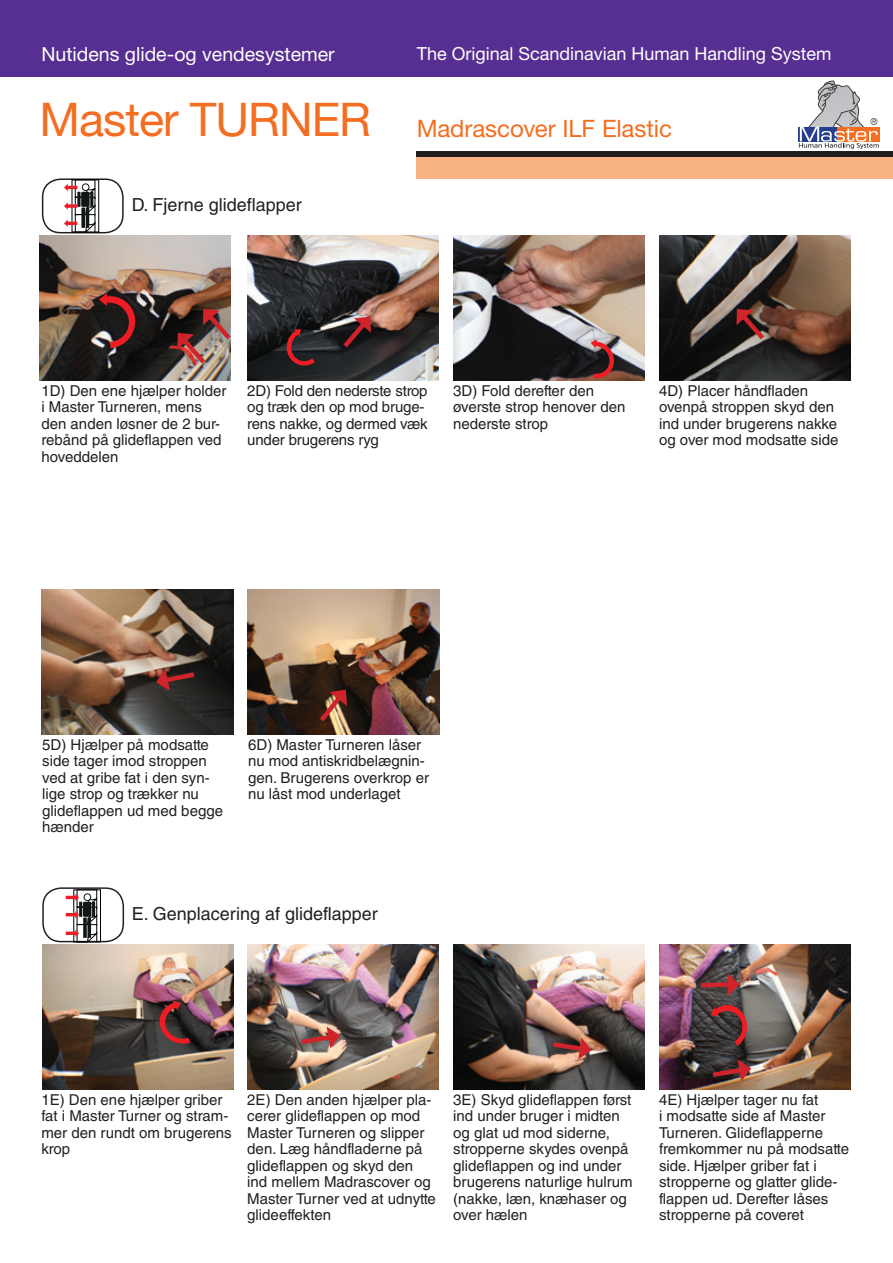
<style>
.page{position:relative;width:893px;height:1263px;background:#fff}
.page>*{position:absolute;margin:0;border:0;box-sizing:border-box;transform-origin:0 0}
.Overskrift_31_pt{font:46.5px "Helvetica Neue LT Std";letter-spacing:-.02em;color:#f36e21}
.Underoverskrift{font:24px "Helvetica Neue LT Std";letter-spacing:-.005em;color:#f36e21}
.t1{font:19.5px "Helvetica Neue LT Std";color:#fff}
.t2{font:18px "Helvetica LT Std";color:#231f20}
.t3{font:18px "Helvetica Neue LT Std";color:#fff}
.t4{font:15px/16.5px "Helvetica LT Std";color:#231f20}
</style>
<div class="page">
<div style="left:417px;top:157px;width:476px;height:22px;background:#f9b281"></div>
<div style="left:0;top:0;width:893px;height:77px;background:#572e91"></div>
<div style="left:417px;top:151px;width:476px;height:6px;background:#231f20"></div>
<svg style="left:799px;top:81px;width:80px;height:68px"></svg>
<div style="left:42px;top:178px;width:82px;height:55px;border:2px solid #231f20;border-radius:18px"></div>
<div style="left:42px;top:887px;width:82px;height:55px;border:2px solid #231f20;border-radius:18px"></div>
<img style="left:659px;top:236px;width:191px;height:144px">
<img style="left:247px;top:236px;width:192px;height:144px">
<img style="left:659px;top:944px;width:191px;height:145px">
<img style="left:453px;top:944px;width:191px;height:145px">
<img style="left:248px;top:590px;width:191px;height:144px">
<img style="left:42px;top:590px;width:191px;height:144px">
<svg style="left:339px;top:316px;width:33px;height:36px"></svg>
<svg style="left:315px;top:689px;width:32px;height:37px"></svg>
<svg style="left:548px;top:1037px;width:44px;height:22px"></svg>
<svg style="left:708px;top:1059px;width:43px;height:22px"></svg>
<img style="left:39px;top:236px;width:192px;height:144px">
<img style="left:177px;top:308px;width:54px;height:60px">
<img style="left:73px;top:293px;width:65px;height:86px">
<svg style="left:285px;top:329px;width:30px;height:37px"></svg>
<img style="left:453px;top:236px;width:191px;height:144px">
<svg style="left:591px;top:339px;width:25px;height:40px"></svg>
<svg style="left:736px;top:308px;width:33px;height:36px"></svg>
<svg style="left:156px;top:669px;width:43px;height:22px"></svg>
<img style="left:42px;top:944px;width:192px;height:145px">
<svg style="left:157px;top:1001px;width:33px;height:43px"></svg>
<img style="left:247px;top:944px;width:192px;height:145px">
<svg style="left:297px;top:1026px;width:43px;height:22px"></svg>
<svg style="left:696px;top:973px;width:44px;height:23px"></svg>
<svg style="left:711px;top:1004px;width:37px;height:42px;background:#653535"></svg>
<div style="left:72px;top:180px;width:27px;height:52px;border:1px solid #000001"></div>
<svg style="left:64px;top:180px;width:32px;height:52px"></svg>
<div style="left:82px;top:184px;width:7px;height:7px;background:#fff;border-radius:50%"></div>
<div style="left:82px;top:184px;width:7px;height:7px;border:1px solid #111616;border-radius:50%"></div>
<svg style="left:77px;top:192px;width:4px;height:15px"></svg>
<svg style="left:81px;top:208px;width:4px;height:20px"></svg>
<hr style="left:86px;top:208px;width:3px;height:20px;background:#111616">
<hr style="left:90px;top:192px;width:3px;height:15px;background:#111616">
<div style="left:81px;top:192px;width:9px;height:15px;background:#111616"></div>
<div style="left:74px;top:890px;width:27px;height:52px;border:1px solid #000001"></div>
<svg style="left:66px;top:889px;width:31px;height:53px"></svg>
<div style="left:84px;top:894px;width:7px;height:6px;background:#fff;border-radius:50%"></div>
<div style="left:84px;top:894px;width:7px;height:7px;border:1px solid #111616;border-radius:50%"></div>
<hr style="left:79px;top:902px;width:3px;height:15px;background:#111616">
<svg style="left:83px;top:917px;width:4px;height:21px"></svg>
<svg style="left:87px;top:917px;width:4px;height:21px"></svg>
<hr style="left:92px;top:902px;width:3px;height:15px;background:#111616">
<div style="left:83px;top:902px;width:8px;height:15px;background:#111616"></div>
<h3 class="t1" style="left:41px;top:42px;width:295px">Nutidens glide-og vendesystemer</h3>
<p class="t3" style="left:417px;top:42px;width:416px">The Original Scandinavian Human Handling System</p>
<p class="Overskrift_31_pt" style="left:39px;top:92px;width:333px">Master TURNER</p>
<p class="t2" style="left:132px;top:195px;width:171px">D. Fjerne glideflapper</p>
<p class="Underoverskrift" style="left:417px;top:114px;width:257px">Madrascover ILF Elastic</p>
<p class="t4" style="left:41px;top:382px;width:187px">1D) Den ene hjælper holder i Master Turneren, mens den anden løsner de 2 bur&shy;rebånd på glideflappen ved hoveddelen</p>
<p class="t4" style="left:247px;top:382px;width:182px">2D) Fold den nederste strop og træk den op mod bruge&shy;rens nakke, og dermed væk under brugerens ryg</p>
<p class="t4" style="left:453px;top:382px;width:174px">3D) Fold derefter den øverste strop henover den nederste strop</p>
<p class="t4" style="left:659px;top:382px;width:181px">4D) Placer håndfladen ovenpå stroppen skyd den ind under brugerens nakke og over mod modsatte side</p>
<p class="t4" style="left:42px;top:736px;width:182px">5D) Hjælper på modsatte side tager imod stroppen ved at gribe fat i den syn&shy;lige strop og trækker nu glideflappen ud med begge hænder</p>
<p class="t4" style="left:248px;top:736px;width:182px">6D) Master Turneren låser nu mod antiskridbelægnin&shy;gen. Brugerens overkrop er nu låst mod underlaget</p>
<p class="t2" style="left:132px;top:903px;width:248px">E. Genplacering af glideflapper</p>
<p class="t4" style="left:41px;top:1091px;width:192px">1E) Den ene hjælper griber fat i Master Turner og stram&shy;mer den rundt om brugerens krop</p>
<p class="t4" style="left:247px;top:1091px;width:190px">2E) Den anden hjælper pla&shy;cerer glideflappen op mod<br>Master Turneren og slipper den. Læg håndfladerne på glideflappen og skyd den ind mellem Madrascover og<br>Master Turner ved at udnytte glideeffekten</p>
<p class="t4" style="left:453px;top:1091px;width:181px">3E) Skyd glideflappen først ind under bruger i midten og glat ud mod siderne, stropperne skydes ovenpå glideflappen og ind under brugerens naturlige hulrum (nakke, læn, knæhaser og over hælen</p>
<p class="t4" style="left:659px;top:1091px;width:192px">4E) Hjælper tager nu fat<br>i modsatte side af Master<br>Turneren. Glideflapperne fremkommer nu på modsatte side. Hjælper griber fat i stropperne og glatter glide&shy;flappen ud. Derefter låses stropperne på coveret</p>
</div>
